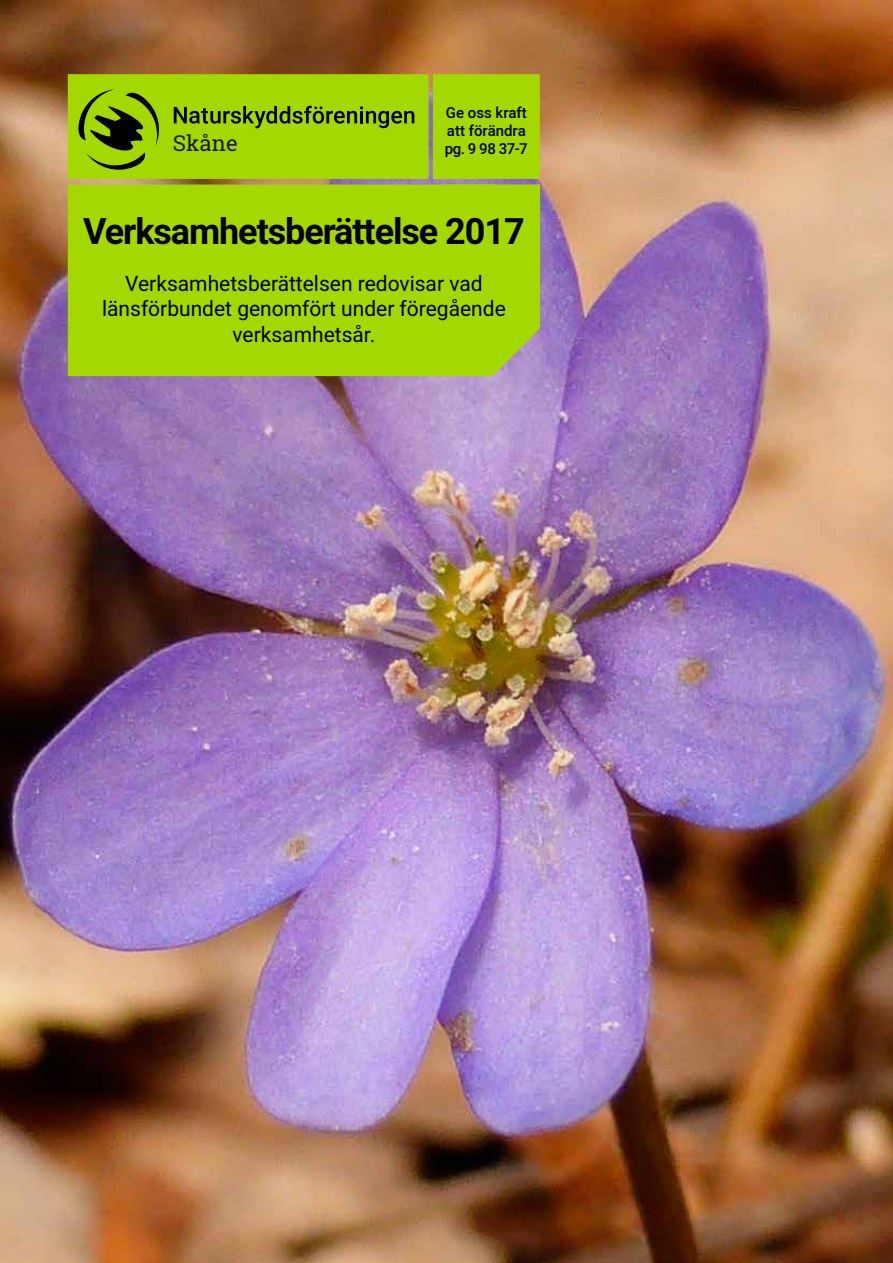
<style>
.page{position:relative;width:893px;height:1263px;background:#fff}
.page>*{position:absolute;margin:0;border:0;box-sizing:border-box;transform-origin:0 0}
.t1{font:700 36px "Roboto PRINT";letter-spacing:-.03em;color:#000}
.t2{font:21.9px "Roboto Slab";letter-spacing:.005em;color:#1c1814}
.t3{font:21px/25.2px "Roboto PRINT";color:#000;text-align:center}
.t4{font:500 15px/18px "Roboto PRINT";color:#000}
</style>
<div class="page">
<img style="left:0;top:0;width:893px;height:1263px">
<div style="left:68px;top:185px;width:424px;height:191px;background:#a3d900"></div>
<div style="left:68px;top:74px;width:361px;height:105px;background:#a3d900;border:2px solid #a3d900"></div>
<svg style="left:459px;top:295px;width:82px;height:82px"></svg>
<div style="left:444px;top:184px;width:96px;height:144px;background:#a3d900"></div>
<svg style="left:78px;top:89px;width:81px;height:81px"></svg>
<svg style="left:174px;top:106px;width:240px;height:22px"></svg>
<div style="left:433px;top:74px;width:107px;height:105px;background:#a3d900;border:2px solid #a3d900"></div>
<p class="t2" style="left:173px;top:128px;width:67px">Skåne</p>
<p class="t4" style="left:445px;top:103px;width:84px">Ge oss kraft att förändra pg. 9 98 37-7</p>
<h1 class="t1" style="left:83px;top:206px;width:443px">Verksamhetsberättelse 2017</h1>
<p class="t3" style="left:102px;top:270px;width:405px">Verksamhetsberättelsen redovisar vad länsförbundet genomfört under föregående verksamhetsår.</p>
</div>
